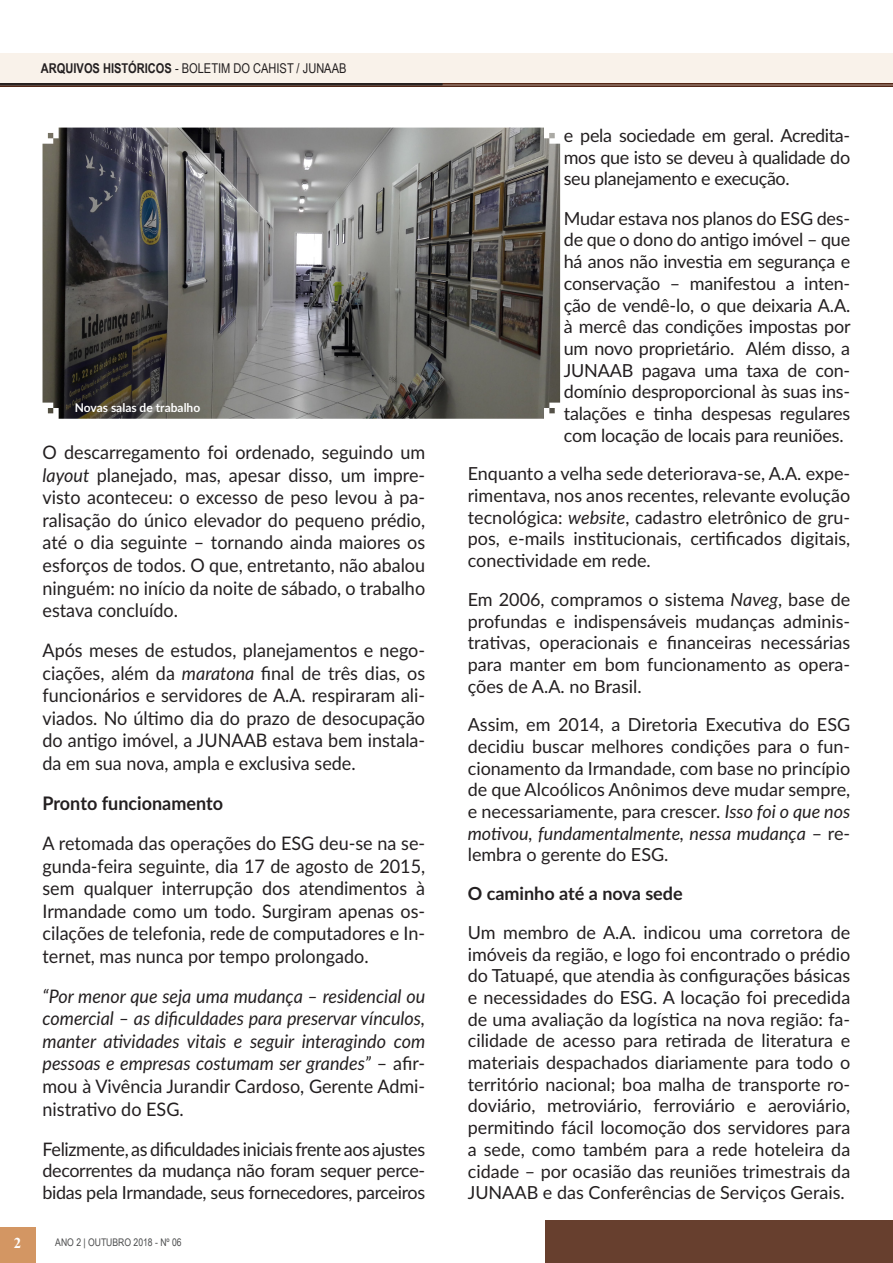
<style>
.page{position:relative;width:893px;height:1263px;background:#fff}
.page>*{position:absolute;margin:0;border:0;box-sizing:border-box;transform-origin:0 0}
.texto{font:18.6px/22.5px "Lato";color:#231f20;text-align:justify}
.texto-2{font:italic 18.6px/22.5px "Lato";color:#231f20;text-align:justify}
.texto-3{font:18.6px "Lato";letter-spacing:-.02em;color:#231f20}
.texto-4{font:700 18.6px "Lato";color:#231f20}
.texto-5{font:18px/21.8px "Lato";letter-spacing:-.01em;color:#231f20;text-align:justify}
.texto-6{font:700 18px "Lato";color:#231f20}
.t1{font:700 15px "Times New Roman";color:#fff}
.t2{font:13.5px "Arial Narrow";color:#231f20}
.t3{font:700 12px "Lato";color:#fff}
.t4{font:10.5px "Arial Narrow";color:#4b4c4d}
.s1{font-weight:700}
.s2{font-style:italic}
.s3{font-style:normal}
.s4{font-size:18px}
</style>
<div class="page">
<div style="left:0;top:53px;width:893px;height:32px;background:#f9f2ea"></div>
<svg style="left:442px;top:83px;width:451px;height:3px"></svg>
<div style="left:0;top:1227px;width:36px;height:36px;background:#d39663"></div>
<hr style="left:0;top:83px;width:442px;height:1px;background:#231f20">
<hr style="left:0;top:84px;width:442px;height:1px;background:#231f20">
<hr style="left:0;top:85px;width:442px;height:1px;background:#231f20">
<div style="left:546px;top:1220px;width:347px;height:43px;background:#673f2e"></div>
<img style="left:43px;top:128px;width:517px;height:291px">
<p class="t2" style="left:41px;top:59px;width:307px"><span class="s1">ARQUIVOS HISTÓRICOS</span> - BOLETIM DO CAHIST / JUNAAB</p>
<p class="t3" style="left:75px;top:399px;width:127px">Novas salas de trabalho</p>
<p class="texto" style="left:43px;top:441px;width:384px">O descarregamento foi ordenado, seguindo um <span class="s2">layout</span> planejado, mas, apesar disso, um impre&shy;visto aconteceu: o excesso de peso levou à pa&shy;ralisação do único elevador do pequeno prédio, até o dia seguinte – tornando ainda maiores os esforços de todos. O que, entretanto, não abalou ninguém: no início da noite de sábado, o trabalho estava concluído.</p>
<p class="texto" style="left:43px;top:638px;width:384px">Após meses de estudos, planejamentos e nego&shy;ciações, além da <span class="s2">maratona</span> final de três dias, os funcionários e servidores de A.A. respiraram ali&shy;viados. No último dia do prazo de desocupação do antigo imóvel, a JUNAAB estava bem instala&shy;da em sua nova, ampla e exclusiva sede.</p>
<p class="texto-4" style="left:43px;top:789px;width:182px">Pronto funcionamento</p>
<p class="texto" style="left:43px;top:831px;width:384px">A retomada das operações do ESG deu-se na se&shy;gunda-feira seguinte, dia 17 de agosto de 2015, sem qualquer interrupção dos atendimentos à Irmandade como um todo. Surgiram apenas os&shy;cilações de telefonia, rede de computadores e In&shy;ternet, mas nunca por tempo prolongado.</p>
<p class="texto-2" style="left:43px;top:984px;width:384px">“Por menor que seja uma mudança – residencial ou comercial – as dificuldades para preservar vínculos, manter atividades vitais e seguir interagindo com pessoas e empresas costumam ser grandes” <span class="s3">– afir&shy;mou à Vivência Jurandir Cardoso, Gerente Admi&shy;nistrativo do ESG.</span></p>
<p class="texto-3" style="left:43px;top:1135px;width:384px">Felizmente, as dificuldades iniciais frente aos <span class="s4">ajustes</span></p>
<p class="texto-5" style="left:43px;top:1159px;width:384px">decorrentes da mudança não foram sequer perce&shy;bidas pela Irmandade, seus fornecedores, parceiros</p>
<p class="t1" style="left:14px;top:1232px;width:9px">2</p>
<p class="t4" style="left:55px;top:1235px;width:128px">ANO 2 | OUTUBRO 2018 - Nº 06</p>
<p class="texto-5" style="left:564px;top:124px;width:288px">e pela sociedade em geral. Acredita&shy;mos que isto se deveu à qualidade do seu planejamento e execução.</p>
<p class="texto-5" style="left:564px;top:207px;width:288px">Mudar estava nos planos do ESG des&shy;de que o dono do antigo imóvel – que há anos não investia em segurança e conservação – manifestou a inten&shy;ção de vendê-lo, o que deixaria A.A. à mercê das condições impostas por um novo proprietário. Além disso, a JUNAAB pagava uma taxa de con&shy;domínio desproporcional às suas ins&shy;talações e tinha despesas regulares com locação de locais para reuniões.</p>
<p class="texto-5" style="left:468px;top:462px;width:384px">Enquanto a velha sede deteriorava-se, A.A. expe&shy;rimentava, nos anos recentes, relevante evolução tecnológica: <span class="s2">website</span>, cadastro eletrônico de gru&shy;pos, e-mails institucionais, certificados digitais, conectividade em rede.</p>
<p class="texto-5" style="left:468px;top:588px;width:384px">Em 2006, compramos o sistema <span class="s2">Naveg</span>, base de profundas e indispensáveis mudanças adminis&shy;trativas, operacionais e financeiras necessárias para manter em bom funcionamento as opera&shy;ções de A.A. no Brasil.</p>
<p class="texto-5" style="left:468px;top:713px;width:384px">Assim, em 2014, a Diretoria Executiva do ESG decidiu buscar melhores condições para o fun&shy;cionamento da Irmandade, com base no princípio de que Alcoólicos Anônimos deve mudar sempre, e necessariamente, para crescer. <span class="s2">Isso foi o que nos motivou, fundamentalmente, nessa mudança</span> – re&shy;lembra o gerente do ESG.</p>
<p class="texto-6" style="left:468px;top:880px;width:216px">O caminho até a nova sede</p>
<p class="texto-5" style="left:468px;top:921px;width:384px">Um membro de A.A. indicou uma corretora de imóveis da região, e logo foi encontrado o prédio do Tatuapé, que atendia às configurações básicas e necessidades do ESG. A locação foi precedida de uma avaliação da logística na nova região: fa&shy;cilidade de acesso para retirada de literatura e materiais despachados diariamente para todo o território nacional; boa malha de transporte ro&shy;doviário, metroviário, ferroviário e aeroviário, permitindo fácil locomoção dos servidores para a sede, como também para a rede hoteleira da cidade – por ocasião das reuniões trimestrais da JUNAAB e das Conferências de Serviços Gerais.</p>
</div>
